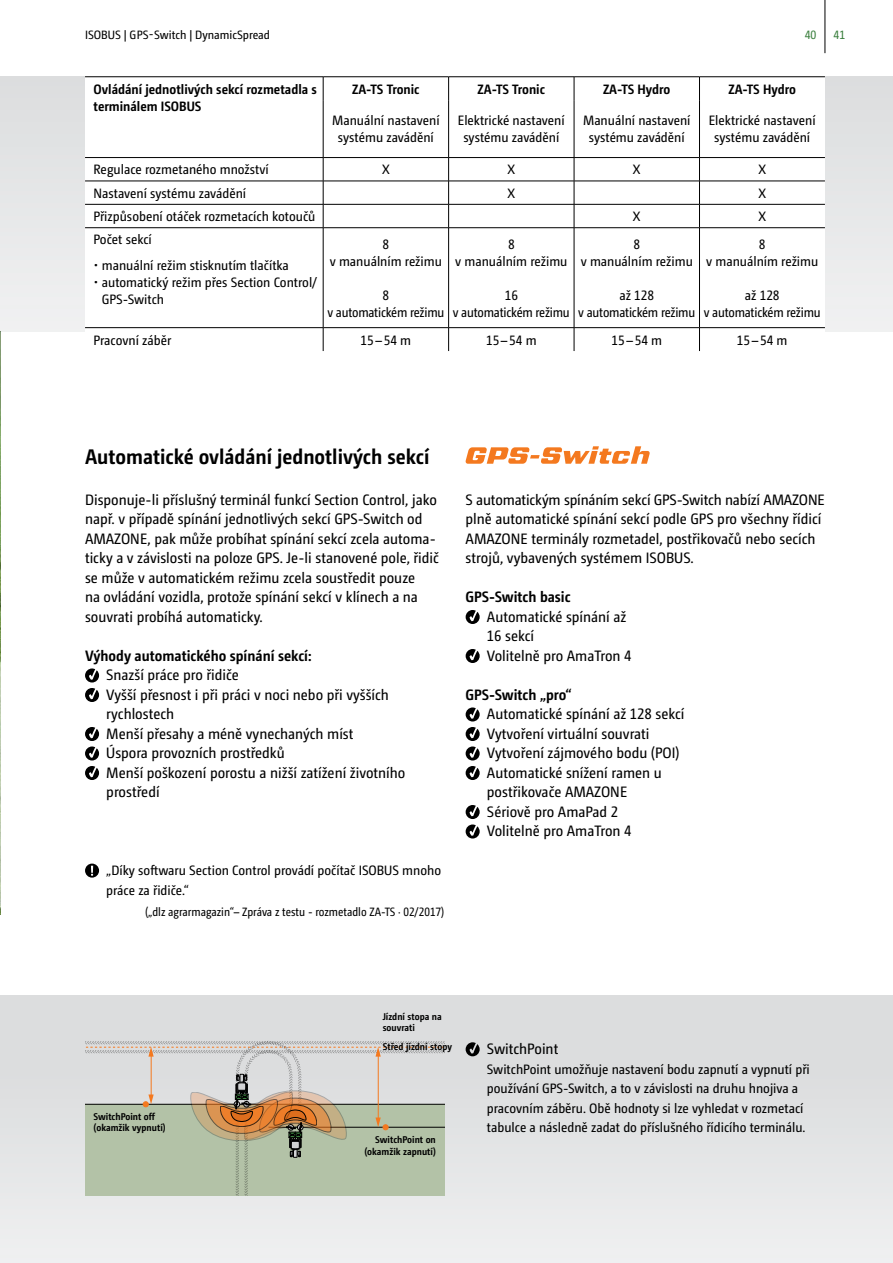
<style>
.page{position:relative;width:893px;height:1263px;background:#fff}
.page>*{position:absolute;margin:0;border:0;box-sizing:border-box;transform-origin:0 0}
.t1{font:700 21px "Camingo Dos Pro S Cd";color:#000}
.t2{font:15px/19.5px "Camingo Dos Pro S Cd";color:#000}
.t3{font:700 15px "Camingo Dos Pro S Cd";color:#000}
.t4{font:13.5px/17px "Camingo Dos Pro S Cd";color:#000;text-align:center}
.t5{font:700 13.5px/17px "Camingo Dos Pro S Cd";color:#000}
.t6{font:12px "Camingo Dos Pro S Cd";color:#000;scale:.95 1}
.t7{font:12px "Camingo Dos Pro S Cd";color:#000}
.t8{font:12px "Camingo Dos Pro S Cd";color:#3c803f}
.t9{font:700 9.75px/11.7px "Camingo Dos Pro S Cd";color:#000}
</style>
<div class="page">
<div style="left:0;top:77px;width:893px;height:255px;background:#e6e7e8"></div>
<div style="left:0;top:1071px;width:893px;height:192px;background:#e8e9ea"></div>
<div style="left:0;top:995px;width:893px;height:76px;background:#dcddde"></div>
<hr style="left:0;top:914px;width:1px;height:157px;background:#dcddde">
<img style="left:0;top:332px;width:1px;height:582px">
<svg style="left:85px;top:1041px;width:359px;height:155px"></svg>
<svg style="left:466px;top:446px;width:184px;height:18px"></svg>
<svg style="left:466px;top:1042px;width:14px;height:14px"></svg>
<svg style="left:466px;top:610px;width:14px;height:14px"></svg>
<svg style="left:466px;top:649px;width:14px;height:14px"></svg>
<svg style="left:466px;top:707px;width:14px;height:14px"></svg>
<svg style="left:466px;top:727px;width:14px;height:33px"></svg>
<svg style="left:466px;top:766px;width:14px;height:14px"></svg>
<svg style="left:466px;top:805px;width:14px;height:33px"></svg>
<svg style="left:85px;top:668px;width:14px;height:14px"></svg>
<svg style="left:85px;top:688px;width:14px;height:14px"></svg>
<svg style="left:85px;top:727px;width:14px;height:33px"></svg>
<svg style="left:85px;top:766px;width:14px;height:14px"></svg>
<svg style="left:85px;top:863px;width:14px;height:15px"></svg>
<div style="left:85px;top:70px;width:740px;height:281px;background:#fff"></div>
<hr style="left:323px;top:100px;width:1px;height:57px;background:#000">
<hr style="left:448px;top:100px;width:1px;height:57px;background:#000">
<hr style="left:574px;top:100px;width:1px;height:57px;background:#000">
<hr style="left:699px;top:100px;width:1px;height:57px;background:#000">
<hr style="left:85px;top:157px;width:238px;height:1px;background:#000">
<hr style="left:323px;top:157px;width:126px;height:1px;background:#000">
<hr style="left:449px;top:157px;width:125px;height:1px;background:#000">
<hr style="left:574px;top:157px;width:125px;height:1px;background:#000">
<hr style="left:699px;top:157px;width:126px;height:1px;background:#000">
<hr style="left:85px;top:181px;width:238px;height:1px;background:#000">
<hr style="left:323px;top:181px;width:126px;height:1px;background:#000">
<hr style="left:449px;top:181px;width:125px;height:1px;background:#000">
<hr style="left:574px;top:181px;width:125px;height:1px;background:#000">
<hr style="left:699px;top:181px;width:126px;height:1px;background:#000">
<hr style="left:323px;top:228px;width:1px;height:99px;background:#000">
<hr style="left:448px;top:228px;width:1px;height:99px;background:#000">
<hr style="left:574px;top:228px;width:1px;height:99px;background:#000">
<hr style="left:699px;top:228px;width:1px;height:99px;background:#000">
<hr style="left:85px;top:327px;width:238px;height:1px;background:#000">
<hr style="left:323px;top:327px;width:126px;height:1px;background:#000">
<svg style="left:323px;top:328px;width:1px;height:23px"></svg>
<hr style="left:449px;top:327px;width:125px;height:1px;background:#000">
<svg style="left:448px;top:328px;width:1px;height:23px"></svg>
<hr style="left:574px;top:327px;width:125px;height:1px;background:#000">
<svg style="left:574px;top:328px;width:1px;height:23px"></svg>
<hr style="left:699px;top:327px;width:126px;height:1px;background:#000">
<svg style="left:699px;top:328px;width:1px;height:23px"></svg>
<svg style="left:323px;top:77px;width:1px;height:23px"></svg>
<svg style="left:448px;top:77px;width:1px;height:23px"></svg>
<svg style="left:574px;top:77px;width:1px;height:23px"></svg>
<svg style="left:699px;top:77px;width:1px;height:23px"></svg>
<hr style="left:85px;top:76px;width:238px;height:1px;background:#000">
<hr style="left:323px;top:76px;width:126px;height:1px;background:#000">
<hr style="left:449px;top:76px;width:125px;height:1px;background:#000">
<hr style="left:574px;top:76px;width:125px;height:1px;background:#000">
<hr style="left:699px;top:76px;width:126px;height:1px;background:#000">
<hr style="left:85px;top:204px;width:238px;height:1px;background:#000">
<hr style="left:323px;top:204px;width:126px;height:1px;background:#000">
<svg style="left:323px;top:158px;width:1px;height:69px"></svg>
<hr style="left:449px;top:204px;width:125px;height:1px;background:#000">
<svg style="left:448px;top:158px;width:1px;height:69px"></svg>
<hr style="left:574px;top:204px;width:125px;height:1px;background:#000">
<svg style="left:574px;top:158px;width:1px;height:69px"></svg>
<hr style="left:699px;top:204px;width:126px;height:1px;background:#000">
<svg style="left:699px;top:158px;width:1px;height:69px"></svg>
<hr style="left:85px;top:227px;width:238px;height:1px;background:#000">
<hr style="left:323px;top:227px;width:126px;height:1px;background:#000">
<hr style="left:449px;top:227px;width:125px;height:1px;background:#000">
<hr style="left:574px;top:227px;width:125px;height:1px;background:#000">
<hr style="left:699px;top:227px;width:126px;height:1px;background:#000">
<hr style="left:825px;top:0;width:1px;height:53px;background:#000">
<p class="t7" style="left:85px;top:28px;width:187px">ISOBUS | GPS-Switch | DynamicSpread</p>
<p class="t8" style="left:805px;top:28px;width:13px">40</p>
<p class="t8" style="left:833px;top:28px;width:13px">41</p>
<p class="t5" style="left:94px;top:80px;width:225px">Ovládání jednotlivých sekcí rozmetadla s terminálem ISOBUS</p>
<p class="t5" style="left:352px;top:80px;width:69px">ZA-TS Tronic</p>
<p class="t5" style="left:478px;top:80px;width:69px">ZA-TS Tronic</p>
<p class="t5" style="left:603px;top:80px;width:69px">ZA-TS Hydro</p>
<p class="t5" style="left:728px;top:80px;width:69px">ZA-TS Hydro</p>
<p class="t4" style="left:332px;top:112px;width:109px">Manuální nastavení systému zavádění</p>
<p class="t4" style="left:458px;top:112px;width:108px">Elektrické nastavení systému zavádění</p>
<p class="t4" style="left:583px;top:112px;width:109px">Manuální nastavení systému zavádění</p>
<p class="t4" style="left:709px;top:112px;width:108px">Elektrické nastavení systému zavádění</p>
<p class="t4" style="left:94px;top:161px;width:177px">Regulace rozmetaného množství</p>
<p class="t4" style="left:382px;top:161px;width:9px">X</p>
<p class="t4" style="left:507px;top:161px;width:9px">X</p>
<p class="t4" style="left:633px;top:161px;width:9px">X</p>
<p class="t4" style="left:758px;top:161px;width:9px">X</p>
<p class="t4" style="left:94px;top:184px;width:154px">Nastavení systému zavádění</p>
<p class="t4" style="left:507px;top:184px;width:9px">X</p>
<p class="t4" style="left:758px;top:184px;width:9px">X</p>
<p class="t4" style="left:94px;top:208px;width:223px">Přizpůsobení otáček rozmetacích kotoučů</p>
<p class="t4" style="left:633px;top:208px;width:9px">X</p>
<p class="t4" style="left:758px;top:208px;width:9px">X</p>
<p class="t4" style="left:93px;top:231px;width:60px">Počet sekcí</p>
<p class="t4" style="left:93px;top:257px;width:197px">• manuální režim stisknutím tlačítka</p>
<p class="t4" style="left:102px;top:274px;width:217px;text-align:left;text-indent:-8px">• automatický režim přes Section Control/<br>GPS-Switch</p>
<p class="t4" style="left:330px;top:235px;width:114px">8<br>v manuálním režimu</p>
<p class="t4" style="left:327px;top:286px;width:118px">8<br>v automatickém režimu</p>
<p class="t4" style="left:455px;top:235px;width:114px">8<br>v manuálním režimu</p>
<p class="t4" style="left:453px;top:286px;width:118px">16<br>v automatickém režimu</p>
<p class="t4" style="left:581px;top:235px;width:114px">8<br>v manuálním režimu</p>
<p class="t4" style="left:578px;top:286px;width:118px">až 128<br>v automatickém režimu</p>
<p class="t4" style="left:706px;top:235px;width:114px">8<br>v manuálním režimu</p>
<p class="t4" style="left:704px;top:286px;width:118px">až 128<br>v automatickém režimu</p>
<p class="t4" style="left:94px;top:331px;width:79px">Pracovní záběr</p>
<p class="t4" style="left:361px;top:331px;width:52px">15–54 m</p>
<p class="t4" style="left:486px;top:331px;width:52px">15–54 m</p>
<p class="t4" style="left:611px;top:331px;width:52px">15–54 m</p>
<p class="t4" style="left:737px;top:331px;width:52px">15–54 m</p>
<h1 class="t1" style="left:85px;top:444px;width:346px">Automatické ovládání jednotlivých sekcí</h1>
<p class="t2" style="left:85px;top:490px;width:355px">Disponuje-li příslušný terminál funkcí Section Control, jako např. v případě spínání jednotlivých sekcí GPS-Switch od AMAZONE, pak může probíhat spínání sekcí zcela automa&shy;ticky a v závislosti na poloze GPS. Je-li stanovené pole, řidič se může v automatickém režimu zcela soustředit pouze<br>na ovládání vozidla, protože spínání sekcí v klínech a na souvrati probíhá automaticky.</p>
<p class="t3" style="left:85px;top:646px;width:228px">Výhody automatického spínání sekcí:</p>
<p class="t2" style="left:106px;top:665px;width:301px">Snazší práce pro řidiče<br>Vyšší přesnost i při práci v noci nebo při vyšších rychlostech<br>Menší přesahy a méně vynechaných míst<br>Úspora provozních prostředků<br>Menší poškození porostu a nižší zatížení životního prostředí</p>
<p class="t4" style="left:106px;top:861px;width:336px;line-height:19.5px;text-align:left">„Díky softwaru Section Control provádí počítač ISOBUS mnoho práce za řidiče.“</p>
<p class="t6" style="left:145px;top:904px;width:316px">(„dlz agrarmagazin“– Zpráva z testu - rozmetadlo ZA-TS · 02/2017)</p>
<p class="t2" style="left:466px;top:490px;width:361px">S automatickým spínáním sekcí GPS-Switch nabízí AMAZONE plně automatické spínání sekcí podle GPS pro všechny řídicí AMAZONE terminály rozmetadel, postřikovačů nebo secích strojů, vybavených systémem ISOBUS.</p>
<p class="t3" style="left:466px;top:588px;width:106px">GPS-Switch basic</p>
<p class="t2" style="left:487px;top:607px;width:146px">Automatické spínání až<br>16 sekcí<br>Volitelně pro AmaTron 4</p>
<p class="t3" style="left:466px;top:685px;width:108px">GPS-Switch „pro“</p>
<p class="t2" style="left:487px;top:704px;width:199px">Automatické spínání až 128 sekcí<br>Vytvoření virtuální souvrati<br>Vytvoření zájmového bodu (POI)<br>Automatické snížení ramen u postřikovače AMAZONE<br>Sériově pro AmaPad 2<br>Volitelně pro AmaTron 4</p>
<p class="t9" style="left:94px;top:1110px;width:74px">SwitchPoint off (okamžik vypnutí)</p>
<p class="t9" style="left:383px;top:1010px;width:61px">Jízdní stopa na souvrati</p>
<p class="t9" style="left:383px;top:1040px;width:71px">Střed jízdní stopy</p>
<p class="t9" style="left:364px;top:1134px;width:73px;text-align:right">SwitchPoint on (okamžik zapnutí)</p>
<p class="t2" style="left:487px;top:1039px;width:73px">SwitchPoint</p>
<p class="t4" style="left:487px;top:1059px;width:324px;line-height:19.5px;text-align:left">SwitchPoint umožňuje nastavení bodu zapnutí a vypnutí při používání GPS-Switch, a to v závislosti na druhu hnojiva a pracovním záběru. Obě hodnoty si lze vyhledat v rozmetací tabulce a následně zadat do příslušného řídicího terminálu.</p>
</div>
